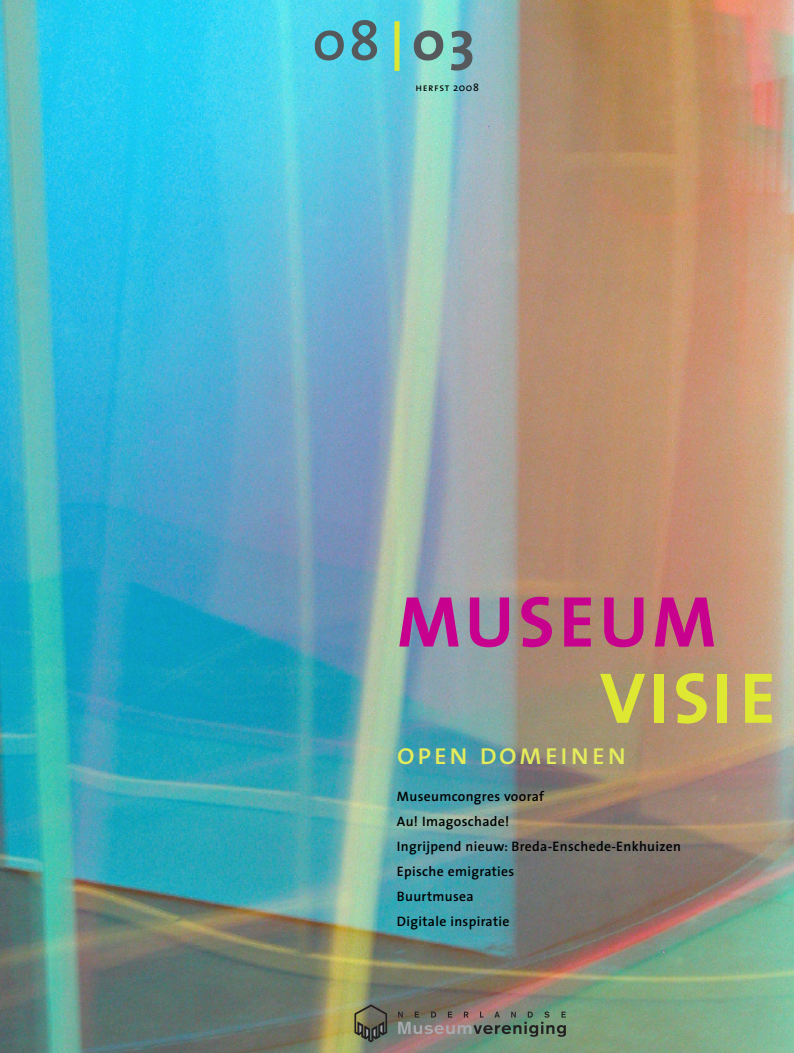
<style>
.page{position:relative;width:794px;height:1053px;background:#fff}
.page>*{position:absolute;margin:0;border:0;box-sizing:border-box;transform-origin:0 0}
.t1{font:72.5px "The Sans Bold Caps";letter-spacing:.06em;color:#c7008d}
.t2{font:72.5px "The Sans Bold Caps";letter-spacing:.055em;color:#dee832}
.t3{font:600 56.25px "The Sans";color:#56595c}
.t4{font:30px "The Sans Caps";letter-spacing:.06em;color:#e4ec5c}
.t5{font:600 13.75px/25px "The Sans";letter-spacing:.025em;color:#000}
.t6{font:10.62px "The Sans Caps";letter-spacing:.06em;color:#000}
.s1{font-weight:700}
.s2{font-family:"The Sans"}
</style>
<div class="page">
<img style="left:0;top:0;width:794px;height:1052px">
<div style="left:394px;top:21px;width:5px;height:50px;background:#dee832"></div>
<svg style="left:354px;top:1004px;width:33px;height:38px"></svg>
<svg style="left:398px;top:1011px;width:168px;height:25px;background:#757a6e"></svg>
<h2 class="t3" style="left:312px;top:19px;width:164px">08 <span class="s1">03</span></h2>
<p class="t6" style="left:415px;top:84px;width:65px">herfst <span class="s2">2008</span></p>
<h1 class="t1" style="left:397px;top:597px;width:321px">MUSEUM</h1>
<h1 class="t2" style="left:600px;top:673px;width:177px">VISIE</h1>
<h3 class="t4" style="left:397px;top:743px;width:231px">open domeinen</h3>
<p class="t5" style="left:397px;top:785px;width:285px">Museumcongres vooraf<br>Au! Imagoschade!<br>Ingrijpend nieuw: Breda-Enschede-Enkhuizen<br>Epische emigraties<br>Buurtmusea<br>Digitale inspiratie</p>
</div>
